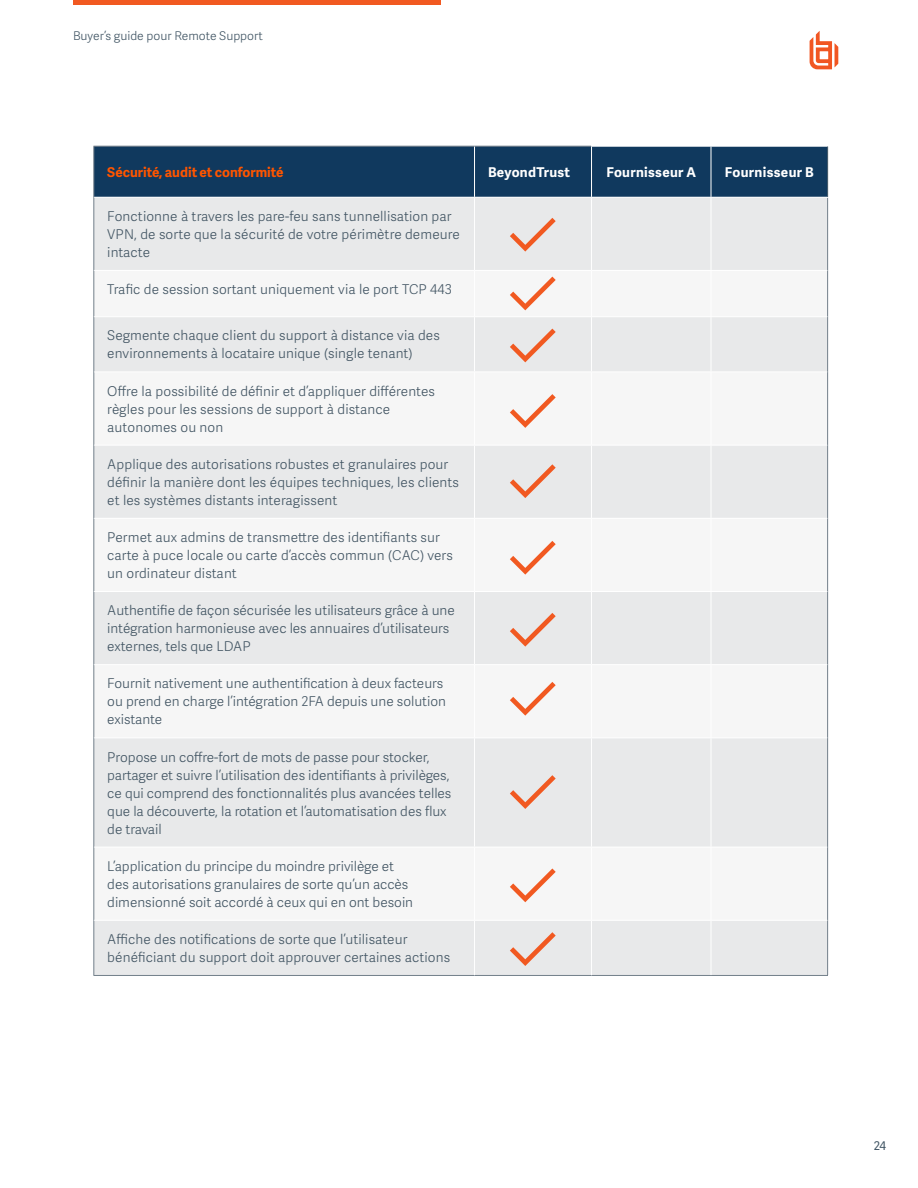
<style>
.page{position:relative;width:918px;height:1188px;background:#fff}
.page>*{position:absolute;margin:0;border:0;box-sizing:border-box;transform-origin:0 0}
.t1{font:300 13.5px/18px "Adelle Sans";color:#425563}
.t2{font:700 13.5px "Adelle Sans";letter-spacing:.025em;color:#fff}
.t3{font:700 13.5px "Adelle Sans";color:#f50}
.t4{font:300 12px "Adelle Sans";color:#415564}
.t5{font:12px "Adelle Sans";color:#415564}
</style>
<div class="page">
<svg style="left:810px;top:31px;width:28px;height:38px"></svg>
<hr style="left:73px;top:0;width:368px;height:4px;background:#f15921">
<div style="left:94px;top:147px;width:733px;height:50px;background:#10395e"></div>
<div style="left:94px;top:198px;width:733px;height:777px;background:#e8e9ea"></div>
<svg style="left:94px;top:271px;width:733px;height:649px;fill:#f6f6f6"></svg>
<hr style="left:93px;top:197px;width:1px;height:73px;background:#727f8a">
<hr style="left:827px;top:198px;width:1px;height:72px;background:#727f8a">
<hr style="left:93px;top:270px;width:1px;height:47px;background:#727f8a">
<hr style="left:827px;top:270px;width:1px;height:47px;background:#727f8a">
<hr style="left:93px;top:317px;width:1px;height:55px;background:#727f8a">
<hr style="left:827px;top:317px;width:1px;height:55px;background:#727f8a">
<hr style="left:93px;top:372px;width:1px;height:73px;background:#727f8a">
<hr style="left:827px;top:372px;width:1px;height:73px;background:#727f8a">
<hr style="left:93px;top:445px;width:1px;height:73px;background:#727f8a">
<hr style="left:827px;top:445px;width:1px;height:73px;background:#727f8a">
<hr style="left:93px;top:518px;width:1px;height:74px;background:#727f8a">
<hr style="left:827px;top:518px;width:1px;height:74px;background:#727f8a">
<hr style="left:93px;top:592px;width:1px;height:73px;background:#727f8a">
<hr style="left:827px;top:592px;width:1px;height:73px;background:#727f8a">
<hr style="left:93px;top:665px;width:1px;height:73px;background:#727f8a">
<hr style="left:827px;top:665px;width:1px;height:73px;background:#727f8a">
<hr style="left:93px;top:738px;width:1px;height:109px;background:#727f8a">
<hr style="left:827px;top:738px;width:1px;height:109px;background:#727f8a">
<hr style="left:93px;top:847px;width:1px;height:73px;background:#727f8a">
<hr style="left:827px;top:847px;width:1px;height:73px;background:#727f8a">
<hr style="left:93px;top:920px;width:1px;height:55px;background:#727f8a">
<hr style="left:827px;top:920px;width:1px;height:55px;background:#727f8a">
<hr style="left:93px;top:975px;width:382px;height:1px;background:#727f8a">
<hr style="left:475px;top:975px;width:117px;height:1px;background:#727f8a">
<hr style="left:592px;top:975px;width:119px;height:1px;background:#727f8a">
<hr style="left:711px;top:975px;width:117px;height:1px;background:#727f8a">
<hr style="left:474px;top:198px;width:1px;height:72px;background:#fff">
<hr style="left:591px;top:198px;width:1px;height:72px;background:#fff">
<hr style="left:711px;top:198px;width:1px;height:72px;background:#fff">
<hr style="left:94px;top:270px;width:381px;height:1px;background:#fff">
<hr style="left:475px;top:270px;width:117px;height:1px;background:#fff">
<hr style="left:474px;top:271px;width:1px;height:45px;background:#fff">
<hr style="left:592px;top:270px;width:119px;height:1px;background:#fff">
<hr style="left:591px;top:271px;width:1px;height:45px;background:#fff">
<hr style="left:711px;top:270px;width:116px;height:1px;background:#fff">
<hr style="left:711px;top:271px;width:1px;height:45px;background:#fff">
<hr style="left:94px;top:316px;width:381px;height:1px;background:#fff">
<hr style="left:475px;top:316px;width:117px;height:1px;background:#fff">
<hr style="left:474px;top:317px;width:1px;height:55px;background:#fff">
<hr style="left:592px;top:316px;width:119px;height:1px;background:#fff">
<hr style="left:591px;top:317px;width:1px;height:55px;background:#fff">
<hr style="left:711px;top:316px;width:116px;height:1px;background:#fff">
<hr style="left:711px;top:317px;width:1px;height:55px;background:#fff">
<hr style="left:94px;top:372px;width:381px;height:1px;background:#fff">
<hr style="left:475px;top:372px;width:117px;height:1px;background:#fff">
<hr style="left:474px;top:372px;width:1px;height:73px;background:#fff">
<hr style="left:592px;top:372px;width:119px;height:1px;background:#fff">
<hr style="left:591px;top:372px;width:1px;height:73px;background:#fff">
<hr style="left:711px;top:372px;width:116px;height:1px;background:#fff">
<hr style="left:711px;top:372px;width:1px;height:73px;background:#fff">
<hr style="left:94px;top:445px;width:381px;height:1px;background:#fff">
<hr style="left:475px;top:445px;width:117px;height:1px;background:#fff">
<hr style="left:474px;top:445px;width:1px;height:73px;background:#fff">
<hr style="left:592px;top:445px;width:119px;height:1px;background:#fff">
<hr style="left:591px;top:445px;width:1px;height:73px;background:#fff">
<hr style="left:711px;top:445px;width:116px;height:1px;background:#fff">
<hr style="left:711px;top:445px;width:1px;height:73px;background:#fff">
<hr style="left:94px;top:518px;width:381px;height:1px;background:#fff">
<hr style="left:475px;top:518px;width:117px;height:1px;background:#fff">
<hr style="left:474px;top:519px;width:1px;height:72px;background:#fff">
<hr style="left:592px;top:518px;width:119px;height:1px;background:#fff">
<hr style="left:591px;top:519px;width:1px;height:72px;background:#fff">
<hr style="left:711px;top:518px;width:116px;height:1px;background:#fff">
<hr style="left:711px;top:519px;width:1px;height:72px;background:#fff">
<hr style="left:94px;top:591px;width:381px;height:1px;background:#fff">
<hr style="left:475px;top:591px;width:117px;height:1px;background:#fff">
<hr style="left:474px;top:592px;width:1px;height:72px;background:#fff">
<hr style="left:592px;top:591px;width:119px;height:1px;background:#fff">
<hr style="left:591px;top:592px;width:1px;height:72px;background:#fff">
<hr style="left:711px;top:591px;width:116px;height:1px;background:#fff">
<hr style="left:711px;top:592px;width:1px;height:72px;background:#fff">
<hr style="left:94px;top:664px;width:381px;height:1px;background:#fff">
<hr style="left:475px;top:664px;width:117px;height:1px;background:#fff">
<hr style="left:474px;top:665px;width:1px;height:73px;background:#fff">
<hr style="left:592px;top:664px;width:119px;height:1px;background:#fff">
<hr style="left:591px;top:665px;width:1px;height:73px;background:#fff">
<hr style="left:711px;top:664px;width:116px;height:1px;background:#fff">
<hr style="left:711px;top:665px;width:1px;height:73px;background:#fff">
<hr style="left:94px;top:738px;width:381px;height:1px;background:#fff">
<hr style="left:475px;top:738px;width:117px;height:1px;background:#fff">
<hr style="left:474px;top:738px;width:1px;height:109px;background:#fff">
<hr style="left:592px;top:738px;width:119px;height:1px;background:#fff">
<hr style="left:591px;top:738px;width:1px;height:109px;background:#fff">
<hr style="left:711px;top:738px;width:116px;height:1px;background:#fff">
<hr style="left:711px;top:738px;width:1px;height:109px;background:#fff">
<hr style="left:94px;top:847px;width:381px;height:1px;background:#fff">
<hr style="left:475px;top:847px;width:117px;height:1px;background:#fff">
<hr style="left:474px;top:847px;width:1px;height:73px;background:#fff">
<hr style="left:592px;top:847px;width:119px;height:1px;background:#fff">
<hr style="left:591px;top:847px;width:1px;height:73px;background:#fff">
<hr style="left:711px;top:847px;width:116px;height:1px;background:#fff">
<hr style="left:711px;top:847px;width:1px;height:73px;background:#fff">
<hr style="left:94px;top:920px;width:381px;height:1px;background:#fff">
<hr style="left:475px;top:920px;width:117px;height:1px;background:#fff">
<hr style="left:474px;top:921px;width:1px;height:54px;background:#fff">
<hr style="left:592px;top:920px;width:119px;height:1px;background:#fff">
<hr style="left:591px;top:921px;width:1px;height:54px;background:#fff">
<hr style="left:711px;top:920px;width:116px;height:1px;background:#fff">
<hr style="left:711px;top:921px;width:1px;height:54px;background:#fff">
<hr style="left:93px;top:146px;width:382px;height:1px;background:#727f8a">
<hr style="left:93px;top:147px;width:1px;height:50px;background:#727f8a">
<hr style="left:475px;top:146px;width:116px;height:1px;background:#727f8a">
<hr style="left:474px;top:147px;width:1px;height:50px;background:#fff">
<hr style="left:591px;top:147px;width:1px;height:50px;background:#fff">
<hr style="left:711px;top:147px;width:1px;height:50px;background:#fff">
<hr style="left:827px;top:147px;width:1px;height:50px;background:#415665">
<svg style="left:510px;top:218px;width:46px;height:34px;background:#e9cec5"></svg>
<svg style="left:510px;top:329px;width:46px;height:33px;background:#e9cdc4"></svg>
<svg style="left:510px;top:464px;width:46px;height:34px;background:#e9cec5"></svg>
<svg style="left:510px;top:613px;width:46px;height:34px;background:#e9cec5"></svg>
<svg style="left:510px;top:682px;width:46px;height:34px"></svg>
<svg style="left:510px;top:775px;width:46px;height:34px;background:#e9cec5"></svg>
<svg style="left:510px;top:868px;width:46px;height:34px"></svg>
<svg style="left:510px;top:932px;width:46px;height:34px;background:#e9cec5"></svg>
<svg style="left:510px;top:277px;width:46px;height:33px"></svg>
<svg style="left:510px;top:394px;width:46px;height:34px"></svg>
<svg style="left:510px;top:541px;width:46px;height:34px"></svg>
<p class="t4" style="left:73px;top:27px;width:191px">Buyer’s guide pour Remote Support</p>
<p class="t3" style="left:107px;top:162px;width:178px">Sécurité, audit et conformité</p>
<p class="t2" style="left:488px;top:162px;width:84px">BeyondTrust</p>
<p class="t2" style="left:606px;top:162px;width:91px">Fournisseur A</p>
<p class="t2" style="left:725px;top:162px;width:90px">Fournisseur B</p>
<p class="t1" style="left:107px;top:207px;width:354px">Fonctionne à travers les pare-feu sans tunnellisation par<br>VPN, de sorte que la sécurité de votre périmètre demeure intacte</p>
<p class="t1" style="left:107px;top:280px;width:346px">Trafic de session sortant uniquement via le port TCP 443</p>
<p class="t1" style="left:107px;top:326px;width:334px">Segmente chaque client du support à distance via des environnements à locataire unique (single tenant)</p>
<p class="t1" style="left:107px;top:381px;width:329px">Offre la possibilité de définir et d’appliquer différentes règles pour les sessions de support à distance autonomes ou non</p>
<p class="t1" style="left:107px;top:455px;width:353px">Applique des autorisations robustes et granulaires pour définir la manière dont les équipes techniques, les clients et les systèmes distants interagissent</p>
<p class="t1" style="left:107px;top:528px;width:347px">Permet aux admins de transmettre des identifiants sur carte à puce locale ou carte d’accès commun (CAC) vers un ordinateur distant</p>
<p class="t1" style="left:107px;top:601px;width:349px">Authentifie de façon sécurisée les utilisateurs grâce à une intégration harmonieuse avec les annuaires d’utilisateurs externes, tels que LDAP</p>
<p class="t1" style="left:107px;top:674px;width:340px">Fournit nativement une authentification à deux facteurs ou prend en charge l’intégration 2FA depuis une solution existante</p>
<p class="t1" style="left:107px;top:747px;width:346px">Propose un coffre-fort de mots de passe pour stocker, partager et suivre l’utilisation des identifiants à privilèges, ce qui comprend des fonctionnalités plus avancées telles que la découverte, la rotation et l’automatisation des flux de travail</p>
<p class="t1" style="left:107px;top:857px;width:307px">L’application du principe du moindre privilège et des autorisations granulaires de sorte qu’un accès dimensionné soit accordé à ceux qui en ont besoin</p>
<p class="t1" style="left:107px;top:930px;width:344px">Affiche des notifications de sorte que l’utilisateur bénéficiant du support doit approuver certaines actions</p>
<p class="t5" style="left:874px;top:1137px;width:14px">24</p>
</div>
